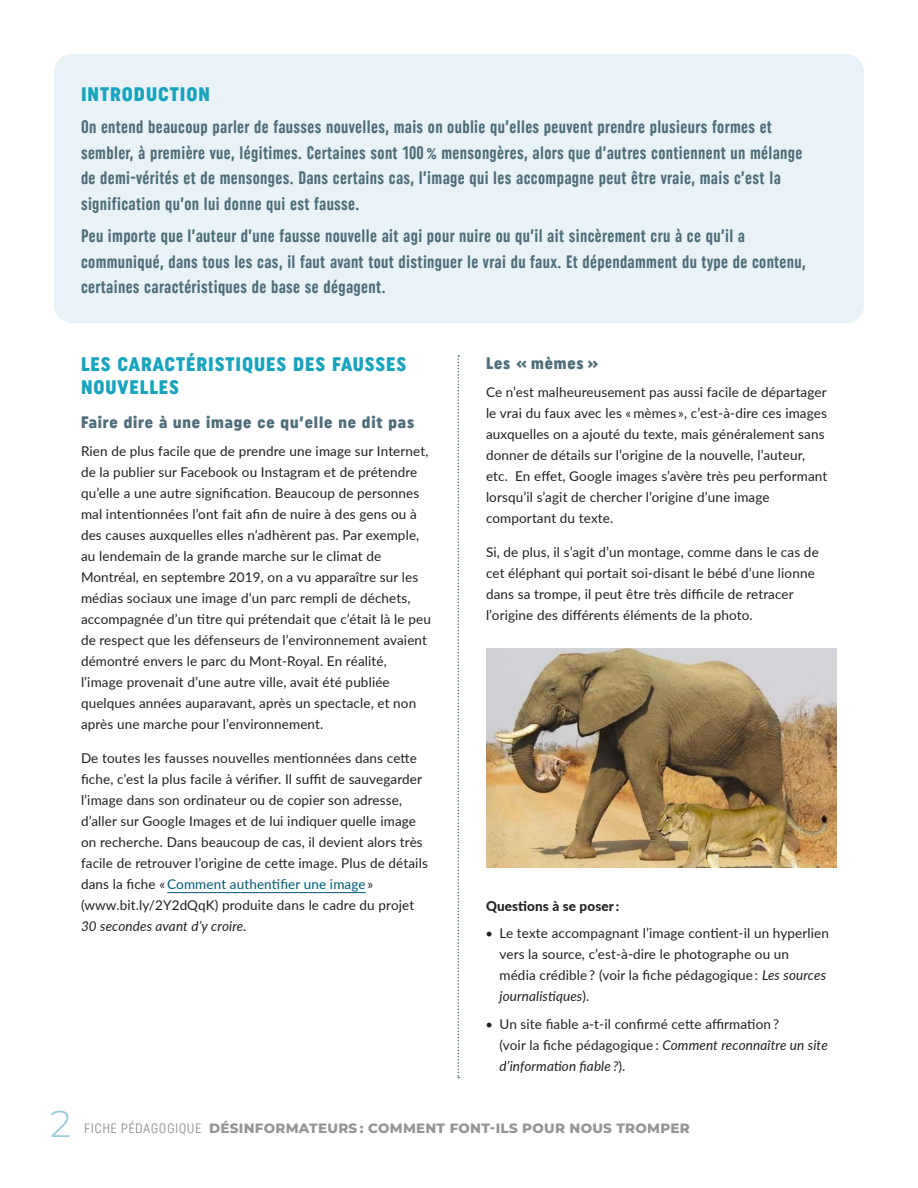
<style>
.page{position:relative;width:918px;height:1188px;background:#fff}
.page>*{position:absolute;margin:0;border:0;box-sizing:border-box;transform-origin:0 0}
.t1{font:300 37.5px "Montserrat";color:#9acad9}
.Titre_3{font:19.5px/22.5px "Uniform Condensed 3";letter-spacing:.05em;color:#19a3bd}
.t2{font:18px/25.5px "Uniform Extra Condensed 3";letter-spacing:.02em;color:#4e6d79}
.Sous-titre_gris{font:16.5px "Uniform Condensed 3";letter-spacing:.05em;color:#506d7a}
.Texte_courant___sans{font:13.5px/21px "Lato";letter-spacing:.01em;color:#231f20}
.Texte-courant___SB{font:13.5px/21px "Lato";letter-spacing:.01em;color:#231f20}
.t3{font:800 13.5px "Montserrat";letter-spacing:.02em;color:#939598}
.Sous-titre_2___noir{font:800 13.5px "Lato";letter-spacing:.01em;color:#231f20}
.s1{color:#005a74}
.s2{font-style:italic}
.s3{font-family:"Uniform Condensed 6";font-weight:400}
</style>
<div class="page">
<div style="left:54px;top:54px;width:810px;height:269px;background:#e9f3f7;border-radius:18px"></div>
<svg style="left:458px;top:355px;width:1px;height:723px"></svg>
<hr style="left:167px;top:892px;width:199px;height:1px;background:#005a74">
<img style="left:486px;top:648px;width:351px;height:219px">
<p class="Titre_3" style="left:81px;top:83px;width:130px">INTRODUCTION</p>
<p class="t2" style="left:81px;top:114px;width:723px">On entend beaucoup parler de fausses nouvelles, mais on oublie qu’elles peuvent prendre plusieurs formes et sembler, à première vue, légitimes. Certaines sont 100 % mensongères, alors que d’autres contiennent un mélange de demi-vérités et de mensonges. Dans certains cas, l’image qui les accompagne peut être vraie, mais c’est la signification qu’on lui donne qui est fausse.</p>
<p class="t2" style="left:81px;top:223px;width:726px">Peu importe que l’auteur d’une fausse nouvelle ait agi pour nuire ou qu’il ait sincèrement cru à ce qu’il a communiqué, dans tous les cas, il faut avant tout distinguer le vrai du faux. Et dépendamment du type de contenu, certaines caractéristiques de base se dégagent.</p>
<p class="Titre_3" style="left:81px;top:353px;width:327px">LES CARACTÉRISTIQUES DES FAUSSES<br>NOUVELLES</p>
<p class="Sous-titre_gris" style="left:81px;top:413px;width:335px">Faire dire à une image ce qu’elle ne dit pas</p>
<p class="Texte_courant___sans" style="left:81px;top:440px;width:351px">Rien de plus facile que de prendre une image sur Internet, de la publier sur Facebook ou Instagram et de prétendre qu’elle a une autre signification. Beaucoup de personnes mal intentionnées l’ont fait afin de nuire à des gens ou à des causes auxquelles elles n’adhèrent pas. Par exemple, au lendemain de la grande marche sur le climat de Montréal, en septembre 2019, on a vu apparaître sur les médias sociaux une image d’un parc rempli de déchets, accompagnée d’un titre qui prétendait que c’était là le peu de respect que les défenseurs de l’environnement avaient démontré envers le parc du Mont-Royal. En réalité, l’image provenait d’une autre ville, avait été publiée quelques années auparavant, après un spectacle, et non après une marche pour l’environnement.</p>
<p class="Texte-courant___SB" style="left:81px;top:748px;width:348px">De toutes les fausses nouvelles mentionnées dans cette fiche, c’est la plus facile à vérifier. Il suffit de sauvegarder l’image dans son ordinateur ou de copier son adresse, d’aller sur Google Images et de lui indiquer quelle image on recherche. Dans beaucoup de cas, il devient alors très facile de retrouver l’origine de cette image. Plus de détails dans la fiche « <span class="s1">Comment authentifier une image</span> » (www.bit.ly/2Y2dQqK) produite dans le cadre du projet <span class="s2">30 secondes avant d’y croire.</span></p>
<p class="Sous-titre_gris" style="left:486px;top:353px;width:114px">Les « mèmes »</p>
<p class="Texte_courant___sans" style="left:486px;top:381px;width:343px">Ce n’est malheureusement pas aussi facile de départager le vrai du faux avec les « mèmes », c’est-à-dire ces images auxquelles on a ajouté du texte, mais généralement sans donner de détails sur l’origine de la nouvelle, l’auteur, etc. En effet, Google images s’avère très peu performant lorsqu’il s’agit de chercher l’origine d’une image comportant du texte.</p>
<p class="Texte-courant___SB" style="left:486px;top:541px;width:334px">Si, de plus, il s’agit d’un montage, comme dans le cas de cet éléphant qui portait soi-disant le bébé d’une lionne dans sa trompe, il peut être très difficile de retracer l’origine des différents éléments de la photo.</p>
<p class="Sous-titre_2___noir" style="left:486px;top:896px;width:135px">Questions à se poser :</p>
<p class="Texte_courant___sans" style="left:500px;top:923px;width:331px;text-indent:-14px">• Le texte accompagnant l’image contient-il un hyperlien vers la source, c’est-à-dire le photographe ou un<br>média crédible ? (voir la fiche pédagogique : <span class="s2">Les sources journalistiques</span>).</p>
<p class="Texte_courant___sans" style="left:500px;top:1013px;width:330px;text-indent:-14px">• Un site fiable a-t-il confirmé cette affirmation ?<br>(voir la fiche pédagogique : <span class="s2">Comment reconnaître un site d’information fiable ?</span>).</p>
<p class="t1" style="left:50px;top:1098px;width:23px">2</p>
<p class="t3" style="left:84px;top:1118px;width:607px"><span class="s3">FICHE PÉDAGOGIQUE</span> DÉSINFORMATEURS : COMMENT FONT-ILS POUR NOUS TROMPER</p>
</div>
